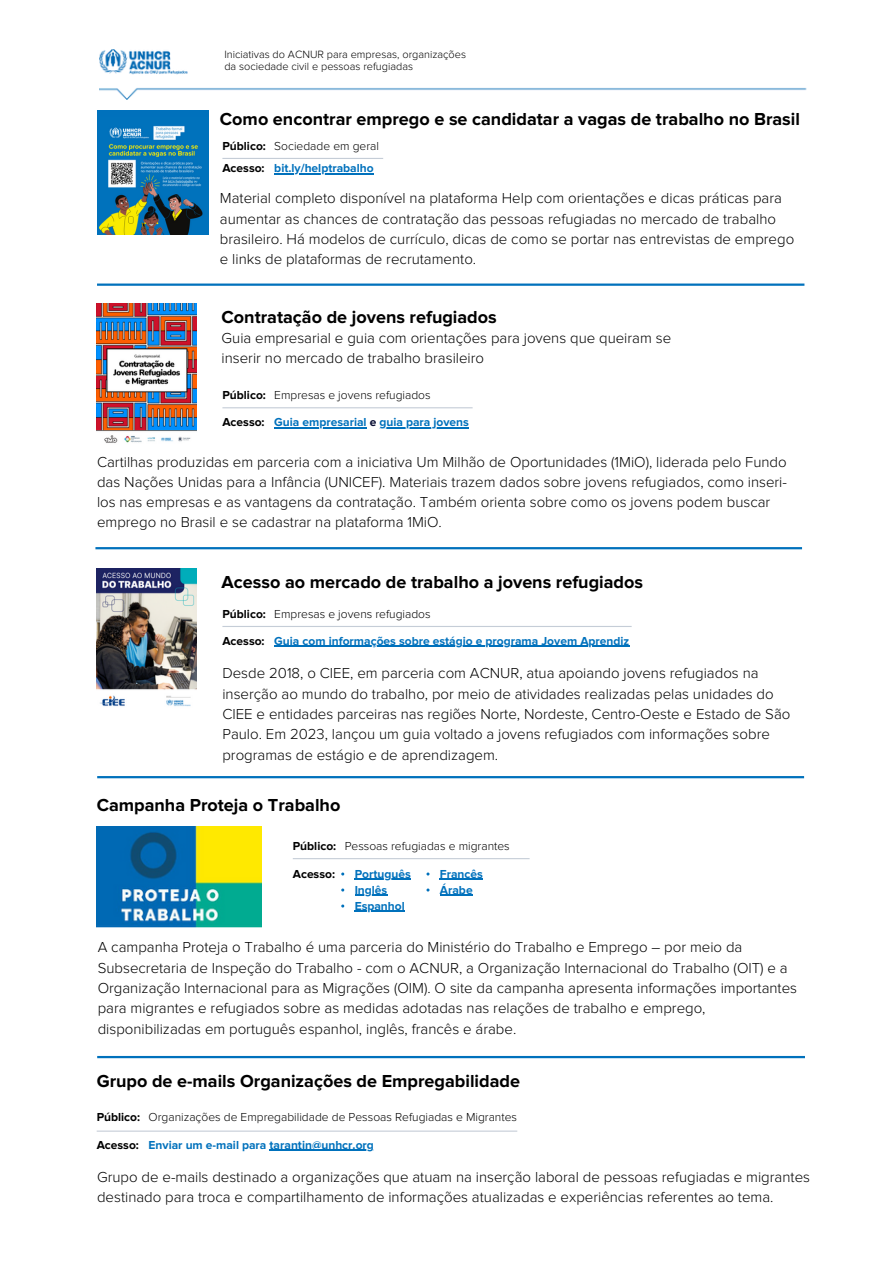
<style>
.page{position:relative;width:894px;height:1264px;background:#fff}
.page>*{position:absolute;margin:0;border:0;box-sizing:border-box;transform-origin:0 0}
.t1{font:700 18px "Proxima Nova";color:#000}
.t2{font:300 15px/20.2px "Proxima Nova";color:#000}
.t3{font:700 12px "Proxima Nova";color:#0071bc}
.t4{font:300 12px "Proxima Nova";color:#000}
.t5{font:700 12px "Proxima Nova";color:#000}
.t6{font:300 10.95px/11.9px "Proxima Nova";color:#000}
.s1{color:#050a30}
</style>
<div class="page">
<hr style="left:97px;top:1130px;width:420px;height:1px;background:#c5cdd7">
<img style="left:99px;top:50px;width:708px;height:49px">
<hr style="left:293px;top:858px;width:236px;height:1px;background:#c5cdd7">
<hr style="left:97px;top:776px;width:706px;height:2px;background:#0071bc">
<hr style="left:97px;top:1055px;width:707px;height:3px;background:#0071bc">
<img style="left:97px;top:827px;width:164px;height:100px">
<hr style="left:95px;top:547px;width:706px;height:2px;background:#0071bc">
<img style="left:97px;top:304px;width:100px;height:139px">
<hr style="left:222px;top:407px;width:250px;height:1px;background:#c5cdd7">
<hr style="left:222px;top:626px;width:409px;height:1px;background:#c5cdd7">
<hr style="left:97px;top:283px;width:707px;height:3px;background:#0071bc">
<div style="left:98px;top:110px;width:111px;height:124px;background:#0071bc"></div>
<img style="left:99px;top:125px;width:109px;height:110px">
<hr style="left:222px;top:158px;width:161px;height:1px;background:#c5cdd7">
<hr style="left:269px;top:1149px;width:105px;height:1px;background:#0071bc">
<hr style="left:354px;top:878px;width:56px;height:1px;background:#0071bc">
<hr style="left:354px;top:894px;width:33px;height:1px;background:#0071bc">
<hr style="left:354px;top:910px;width:50px;height:1px;background:#0071bc">
<hr style="left:440px;top:878px;width:43px;height:1px;background:#0071bc">
<hr style="left:440px;top:894px;width:32px;height:1px;background:#0071bc">
<hr style="left:274px;top:427px;width:92px;height:1px;background:#0071bc">
<hr style="left:379px;top:427px;width:90px;height:1px;background:#0071bc">
<hr style="left:274px;top:173px;width:99px;height:1px;background:#0071bc">
<img style="left:97px;top:568px;width:100px;height:139px">
<hr style="left:274px;top:645px;width:355px;height:1px;background:#0071bc">
<h3 class="t6" style="left:224px;top:49px;width:243px">Iniciativas do ACNUR para empresas, organizações da sociedade civil e pessoas refugiadas</h3>
<h1 class="t1" style="left:220px;top:111px;width:581px">Como encontrar emprego e se candidatar a vagas de trabalho no Brasil</h1>
<p class="t5" style="left:222px;top:140px;width:45px">Público:</p>
<p class="t4" style="left:274px;top:140px;width:106px">Sociedade em geral</p>
<p class="t5" style="left:222px;top:163px;width:44px">Acesso:</p>
<p class="t3" style="left:274px;top:163px;width:101px">bit.ly/helptrabalho</p>
<h2 class="t2" style="left:220px;top:189px;width:575px">Material completo disponível na plataforma Help com orientações e dicas práticas para aumentar as chances de contratação das pessoas refugiadas no mercado de trabalho brasileiro. Há modelos de currículo, dicas de como se portar nas entrevistas de emprego e links de plataformas de recrutamento.</h2>
<p class="t1" style="left:221px;top:309px;width:277px">Contratação de jovens refugiados</p>
<p class="t2" style="left:221px;top:329px;width:451px;line-height:19.2px">Guia empresarial e guia com orientações para jovens que queiram se inserir no mercado de trabalho brasileiro</p>
<h2 class="t5" style="left:222px;top:389px;width:45px">Público:</h2>
<h1 class="t4" style="left:274px;top:389px;width:158px">Empresas e jovens refugiados</h1>
<p class="t5" style="left:222px;top:416px;width:44px">Acesso:</p>
<h3 class="t3" style="left:274px;top:416px;width:196px">Guia empresarial <span class="s1">e</span> guia para jovens</h3>
<h3 class="t2" style="left:97px;top:452px;width:691px">Cartilhas produzidas em parceria com a iniciativa Um Milhão de Oportunidades (1MiO), liderada pelo Fundo das Nações Unidas para a Infância (UNICEF). Materiais trazem dados sobre jovens refugiados, como inseri&shy;los nas empresas e as vantagens da contratação. Também orienta sobre como os jovens podem buscar emprego no Brasil e se cadastrar na plataforma 1MiO.</h3>
<p class="t1" style="left:221px;top:574px;width:423px">Acesso ao mercado de trabalho a jovens refugiados</p>
<p class="t5" style="left:222px;top:608px;width:45px">Público:</p>
<h3 class="t4" style="left:274px;top:608px;width:158px">Empresas e jovens refugiados</h3>
<p class="t5" style="left:222px;top:635px;width:44px">Acesso:</p>
<h2 class="t3" style="left:274px;top:635px;width:356px">Guia com informações sobre estágio e programa Jovem Aprendiz</h2>
<p class="t2" style="left:222px;top:664px;width:569px">Desde 2018, o CIEE, em parceria com ACNUR, atua apoiando jovens refugiados na inserção ao mundo do trabalho, por meio de atividades realizadas pelas unidades do CIEE e entidades parceiras nas regiões Norte, Nordeste, Centro-Oeste e Estado de São Paulo. Em 2023, lançou um guia voltado a jovens refugiados com informações sobre programas de estágio e de aprendizagem.</p>
<p class="t1" style="left:97px;top:797px;width:245px">Campanha Proteja o Trabalho</p>
<h3 class="t5" style="left:293px;top:840px;width:45px">Público:</h3>
<p class="t4" style="left:344px;top:840px;width:166px">Pessoas refugiadas e migrantes</p>
<h3 class="t5" style="left:293px;top:868px;width:44px">Acesso:</h3>
<h3 class="t3" style="left:354px;top:868px;width:58px">Português</h3>
<h2 class="t3" style="left:354px;top:884px;width:34px">Inglês</h2>
<p class="t3" style="left:354px;top:900px;width:52px">Espanhol</p>
<h1 class="t3" style="left:440px;top:868px;width:44px">Francês</h1>
<h3 class="t3" style="left:440px;top:884px;width:34px">Árabe</h3>
<h2 class="t2" style="left:98px;top:938px;width:700px">A campanha Proteja o Trabalho é uma parceria do Ministério do Trabalho e Emprego – por meio da Subsecretaria de Inspeção do Trabalho - com o ACNUR, a Organização Internacional do Trabalho (OIT) e a Organização Internacional para as Migrações (OIM). O site da campanha apresenta informações importantes para migrantes e refugiados sobre as medidas adotadas nas relações de trabalho e emprego, disponibilizadas em português espanhol, inglês, francês e árabe.</h2>
<h3 class="t1" style="left:97px;top:1072px;width:424px">Grupo de e-mails Organizações de Empregabilidade</h3>
<p class="t5" style="left:97px;top:1111px;width:45px">Público:</p>
<h3 class="t4" style="left:148px;top:1111px;width:370px">Organizações de Empregabilidade de Pessoas Refugiadas e Migrantes</h3>
<h3 class="t5" style="left:97px;top:1138px;width:44px">Acesso:</h3>
<h2 class="t3" style="left:148px;top:1138px;width:227px">Enviar um e-mail para tarantin@unhcr.org</h2>
<h3 class="t2" style="left:97px;top:1167px;width:714px">Grupo de e-mails destinado a organizações que atuam na inserção laboral de pessoas refugiadas e migrantes destinado para troca e compartilhamento de informações atualizadas e experiências referentes ao tema.</h3>
</div>
